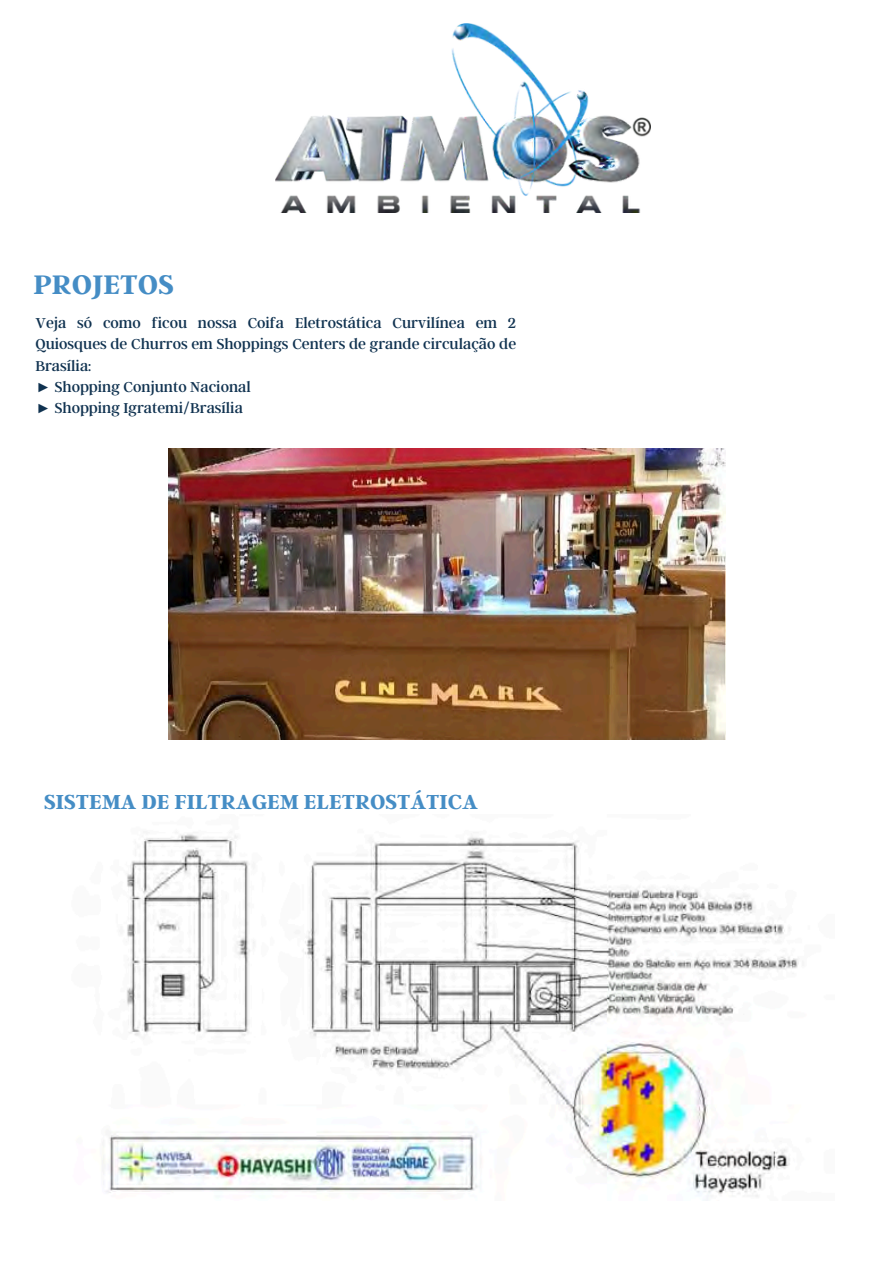
<style>
.page{position:relative;width:894px;height:1264px;background:#fff}
.page>*{position:absolute;margin:0;border:0;box-sizing:border-box;transform-origin:0 0}
.t1{font:700 29.85px "Argent CF";color:#458dc5}
.t2{font:700 22.5px "Argent CF";color:#458dc5}
.t3{font:15.9px/21.3px "Argent CF";color:#103250;text-align:justify}
.s1{font-family:"Liberation Serif"}
</style>
<div class="page">
<img style="left:275px;top:23px;width:375px;height:189px">
<img style="left:168px;top:448px;width:557px;height:291px">
<img style="left:103px;top:834px;width:696px;height:363px">
<p class="t1" style="left:34px;top:265px;width:142px">PROJETOS</p>
<p class="t3" style="left:35px;top:311px;width:482px">Veja só como ficou nossa Coifa Eletrostática Curvilínea em 2<br>Quiosques de Churros em Shoppings Centers de grande circulação de Brasília:</p>
<p class="t3" style="left:35px;top:375px;width:217px"><span class="s1">►</span> Shopping Conjunto Nacional</p>
<p class="t3" style="left:35px;top:397px;width:209px"><span class="s1">►</span> Shopping Igratemi/Brasília</p>
<h2 class="t2" style="left:44px;top:787px;width:435px">SISTEMA DE FILTRAGEM ELETROSTÁTICA</h2>
</div>
